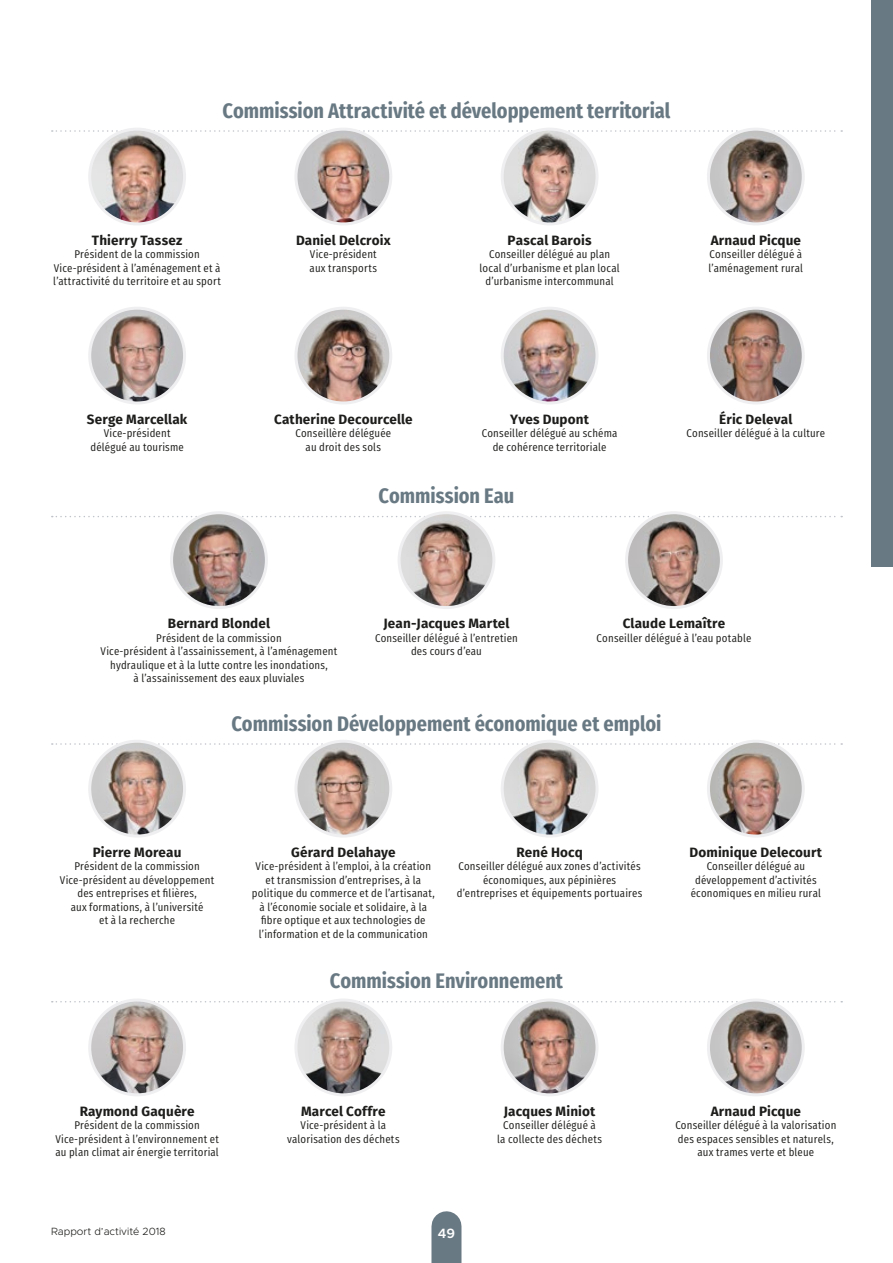
<style>
.page{position:relative;width:893px;height:1263px;background:#fff}
.page>*{position:absolute;margin:0;border:0;box-sizing:border-box;transform-origin:0 0}
.t1{font:700 21px "Fira Sans Condensed";color:#697983}
.t2{font:700 13.5px "Fira Sans";letter-spacing:.01em;color:#1d1d1b}
.t3{font:600 13.5px "Metropolis";color:#fff}
.t4{font:11.25px/13.5px "Fira Sans Condensed";letter-spacing:.015em;color:#1d1d1b;text-align:center}
.t5{font:300 10.5px "Metropolis";color:#1d1d1b}
</style>
<div class="page">
<div style="left:872px;top:0;width:21px;height:567px;background:#697983"></div>
<svg style="left:52px;top:516px;width:790px;height:1px"></svg>
<svg style="left:52px;top:743px;width:790px;height:2px"></svg>
<svg style="left:52px;top:1001px;width:790px;height:1px"></svg>
<svg style="left:52px;top:130px;width:790px;height:2px"></svg>
<img style="left:90px;top:741px;width:95px;height:95px;border-radius:47px">
<div style="left:88px;top:740px;width:98px;height:97px;border:3px solid #efeff1;border-radius:50%"></div>
<img style="left:90px;top:1000px;width:95px;height:95px;border-radius:47px">
<div style="left:88px;top:998px;width:98px;height:98px;border:3px solid #efeff1;border-radius:50%"></div>
<img style="left:172px;top:513px;width:94px;height:94px;border-radius:46px">
<div style="left:170px;top:511px;width:98px;height:98px;border:3px solid #efeff1;border-radius:50%"></div>
<img style="left:296px;top:741px;width:95px;height:95px;border-radius:47px">
<div style="left:294px;top:740px;width:98px;height:97px;border:3px solid #efeff1;border-radius:50%"></div>
<img style="left:296px;top:1000px;width:95px;height:95px;border-radius:47px">
<div style="left:294px;top:998px;width:98px;height:98px;border:3px solid #efeff1;border-radius:50%"></div>
<img style="left:399px;top:513px;width:95px;height:94px;border-radius:47px">
<div style="left:398px;top:511px;width:97px;height:98px;border:3px solid #efeff1;border-radius:50%"></div>
<img style="left:502px;top:741px;width:95px;height:95px;border-radius:46px">
<div style="left:501px;top:740px;width:97px;height:97px;border:3px solid #efeff1;border-radius:50%"></div>
<img style="left:502px;top:1000px;width:95px;height:95px;border-radius:47px">
<div style="left:501px;top:998px;width:97px;height:98px;border:3px solid #efeff1;border-radius:50%"></div>
<img style="left:627px;top:515px;width:94px;height:90px">
<div style="left:625px;top:511px;width:98px;height:98px;border:3px solid #efeff1;border-radius:50%"></div>
<img style="left:710px;top:741px;width:93px;height:95px">
<div style="left:707px;top:740px;width:98px;height:97px;border:3px solid #efeff1;border-radius:50%"></div>
<img style="left:709px;top:1001px;width:94px;height:94px">
<div style="left:707px;top:998px;width:98px;height:98px;border:3px solid #efeff1;border-radius:50%"></div>
<img style="left:709px;top:129px;width:94px;height:95px">
<div style="left:707px;top:128px;width:98px;height:97px;border:3px solid #efeff1;border-radius:50%"></div>
<img style="left:296px;top:129px;width:95px;height:95px;border-radius:47px">
<div style="left:294px;top:128px;width:98px;height:97px;border:3px solid #efeff1;border-radius:50%"></div>
<img style="left:90px;top:129px;width:95px;height:95px;border-radius:47px">
<div style="left:88px;top:128px;width:98px;height:97px;border:3px solid #efeff1;border-radius:50%"></div>
<img style="left:502px;top:129px;width:95px;height:95px;border-radius:46px">
<div style="left:501px;top:128px;width:97px;height:97px;border:3px solid #efeff1;border-radius:50%"></div>
<img style="left:711px;top:310px;width:90px;height:93px">
<div style="left:707px;top:307px;width:98px;height:97px;border:3px solid #efeff1;border-radius:50%"></div>
<img style="left:505px;top:308px;width:91px;height:95px">
<div style="left:501px;top:307px;width:97px;height:97px;border:3px solid #efeff1;border-radius:50%"></div>
<img style="left:90px;top:308px;width:95px;height:95px;border-radius:47px">
<div style="left:88px;top:307px;width:98px;height:97px;border:3px solid #efeff1;border-radius:50%"></div>
<img style="left:296px;top:308px;width:95px;height:95px;border-radius:47px">
<div style="left:294px;top:307px;width:98px;height:97px;border:3px solid #efeff1;border-radius:50%"></div>
<div style="left:431px;top:1226px;width:30px;height:37px;background:#697983"></div>
<h1 class="t1" style="left:223px;top:91px;width:449px">Commission Attractivité et développement territorial</h1>
<p class="t2" style="left:92px;top:229px;width:92px">Thierry Tassez</p>
<p class="t4" style="left:53px;top:246px;width:169px">Président de la commission<br>Vice-président à l’aménagement et à l’attractivité du territoire et au sport</p>
<p class="t2" style="left:296px;top:229px;width:96px">Daniel Delcroix</p>
<p class="t4" style="left:310px;top:246px;width:69px;text-align:left">Vice-président aux transports</p>
<p class="t2" style="left:508px;top:229px;width:85px">Pascal Barois</p>
<p class="t4" style="left:480px;top:246px;width:142px">Conseiller délégué au plan local d’urbanisme et plan local d’urbanisme intercommunal</p>
<p class="t2" style="left:711px;top:229px;width:92px">Arnaud Picque</p>
<p class="t4" style="left:709px;top:246px;width:96px;text-align:left">Conseiller délégué à l’aménagement rural</p>
<p class="t2" style="left:87px;top:408px;width:102px">Serge Marcellak</p>
<p class="t4" style="left:90px;top:425px;width:95px">Vice-président délégué au tourisme</p>
<p class="t2" style="left:274px;top:408px;width:140px">Catherine Decourcelle</p>
<p class="t4" style="left:295px;top:425px;width:97px">Conseillère déléguée au droit des sols</p>
<p class="t2" style="left:510px;top:408px;width:80px">Yves Dupont</p>
<p class="t4" style="left:482px;top:425px;width:137px">Conseiller délégué au schéma de cohérence territoriale</p>
<h1 class="t1" style="left:379px;top:476px;width:137px">Commission Eau</h1>
<p class="t2" style="left:719px;top:408px;width:75px">Éric Deleval</p>
<p class="t4" style="left:687px;top:425px;width:140px">Conseiller délégué à la culture</p>
<p class="t2" style="left:168px;top:612px;width:104px">Bernard Blondel</p>
<p class="t4" style="left:101px;top:630px;width:238px">Président de la commission<br>Vice-président à l’assainissement, à l’aménagement hydraulique et à la lutte contre les inondations,<br>à l’assainissement des eaux pluviales</p>
<p class="t2" style="left:383px;top:612px;width:128px">Jean-Jacques Martel</p>
<p class="t4" style="left:375px;top:630px;width:144px">Conseiller délégué à l’entretien des cours d’eau</p>
<p class="t2" style="left:623px;top:612px;width:104px">Claude Lemaître</p>
<p class="t4" style="left:597px;top:630px;width:156px">Conseiller délégué à l’eau potable</p>
<h1 class="t1" style="left:231px;top:704px;width:432px">Commission Développement économique et emploi</h1>
<p class="t2" style="left:93px;top:841px;width:90px">Pierre Moreau</p>
<p class="t4" style="left:60px;top:858px;width:156px">Président de la commission<br>Vice-président au développement des entreprises et filières,<br>aux formations, à l’université<br>et à la recherche</p>
<p class="t2" style="left:291px;top:841px;width:106px">Gérard Delahaye</p>
<p class="t4" style="left:252px;top:858px;width:184px">Vice-président à l’emploi, à la création et transmission d’entreprises, à la politique du commerce et de l’artisanat, à l’économie sociale et solidaire, à la fibre optique et aux technologies de l’information et de la communication</p>
<p class="t2" style="left:516px;top:841px;width:68px">René Hocq</p>
<p class="t4" style="left:457px;top:858px;width:187px">Conseiller délégué aux zones d’activités économiques, aux pépinières d’entreprises et équipements portuaires</p>
<h1 class="t1" style="left:330px;top:962px;width:235px">Commission Environnement</h1>
<p class="t2" style="left:689px;top:841px;width:134px">Dominique Delecourt</p>
<p class="t4" style="left:691px;top:858px;width:132px">Conseiller délégué au développement d’activités économiques en milieu rural</p>
<p class="t2" style="left:80px;top:1099px;width:116px">Raymond Gaquère</p>
<p class="t4" style="left:55px;top:1117px;width:165px">Président de la commission<br>Vice-président à l’environnement et au plan climat air énergie territorial</p>
<p class="t2" style="left:301px;top:1099px;width:86px">Marcel Coffre</p>
<p class="t4" style="left:287px;top:1117px;width:114px">Vice-président à la valorisation des déchets</p>
<p class="t5" style="left:51px;top:1225px;width:116px">Rapport d’activité 2018</p>
<p class="t3" style="left:438px;top:1224px;width:19px">49</p>
<p class="t2" style="left:504px;top:1099px;width:93px">Jacques Miniot</p>
<p class="t4" style="left:497px;top:1117px;width:106px">Conseiller délégué à<br>la collecte des déchets</p>
<p class="t2" style="left:711px;top:1099px;width:92px">Arnaud Picque</p>
<p class="t4" style="left:675px;top:1117px;width:163px">Conseiller délégué à la valorisation des espaces sensibles et naturels, aux trames verte et bleue</p>
</div>
